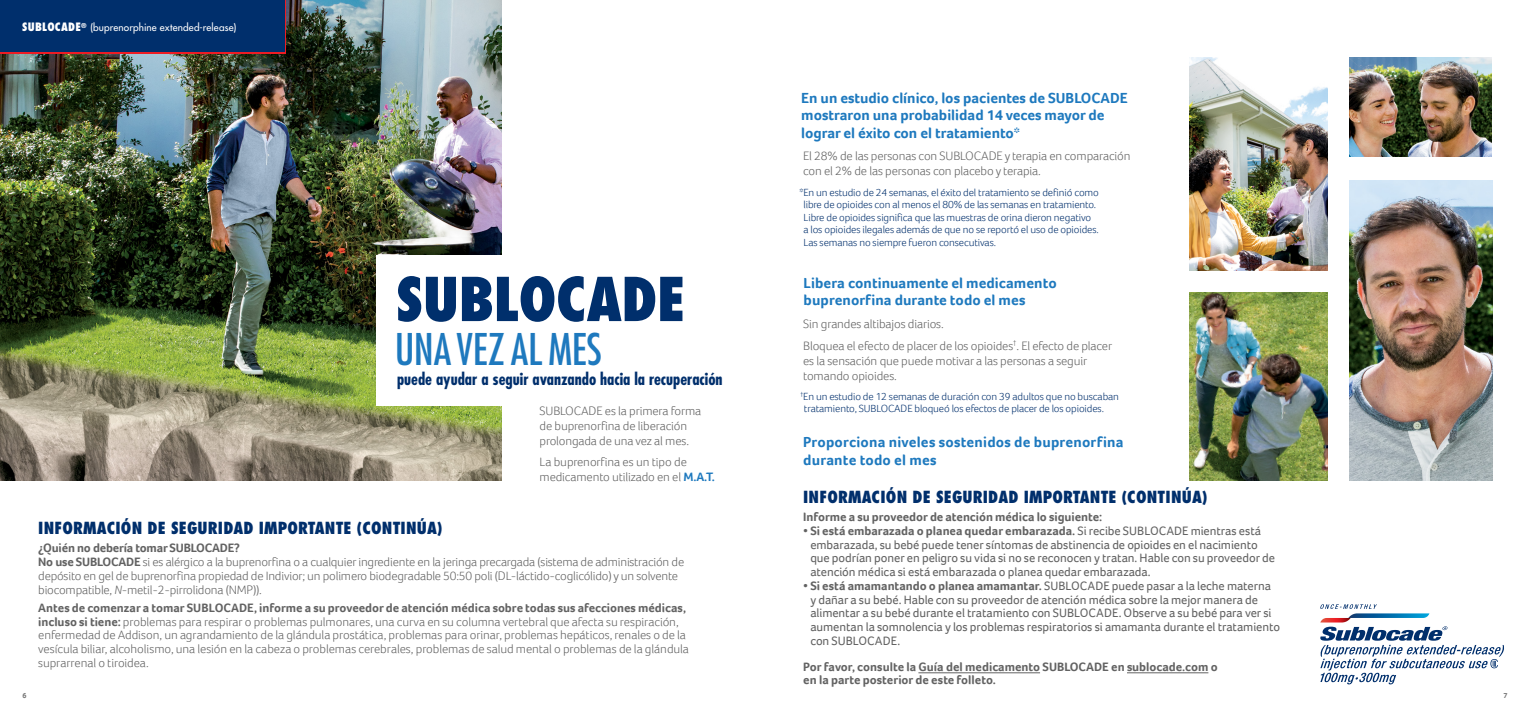
<style>
.page{position:relative;width:1530px;height:720px;background:#fff}
.page>*{position:absolute;margin:0;border:0;box-sizing:border-box;transform-origin:0 0}
.t1{font:800 condensed 58.75px "Futura Std";letter-spacing:-.015em;color:#002f6c}
.t2{font:condensed 42.5px "Futura Std";letter-spacing:-.005em;color:#1e79be}
.t3{font:700 condensed 16.5px "Futura Std";color:#002f6c}
.t4{font:800 condensed 16.25px "Futura Std";letter-spacing:.01em;color:#002f6c}
.t5{font:700 15px/17.5px "Foco";color:#1e79be}
.Paragraph_Style_1{font:300 12.5px/13.8px "Foco";letter-spacing:-.01em;color:#626262}
.Paragraph_Style_1-2{font:12.5px/13.8px "Foco";letter-spacing:-.005em;color:#626262}
.Body{font:300 12.5px/15px "Foco";letter-spacing:-.01em;color:#626262}
.Paragraph_Style_1-3{font:700 12.5px/12.5px "Foco";color:#626262}
.Paragraph_Style_6{font:300 10.62px/12.5px "Foco";letter-spacing:-.01em;color:#002f6c}
.t6{font:500 10px "Futura Std";letter-spacing:.015em;color:#fff}
.t7{font:700 7.5px "Foco";color:#787878}
.s1{font-weight:800;font-stretch:condensed;font-size:11.25px}
.s2{font-weight:700;color:#1e79be}
.s3{font-weight:700}
.s4{font-style:italic}
</style>
<div class="page">
<img style="left:0;top:0;width:501px;height:481px">
<div style="left:376px;top:255px;width:354px;height:151px;background:#fff"></div>
<img style="left:1350px;top:57px;width:142px;height:100px">
<img style="left:1189px;top:293px;width:138px;height:188px">
<img style="left:1350px;top:180px;width:142px;height:301px">
<img style="left:1189px;top:57px;width:138px;height:213px">
<div style="left:0;top:0;width:286px;height:53px;background:#002f6c"></div>
<hr style="left:918px;top:672px;width:122px;height:1px;background:#626262">
<hr style="left:1127px;top:672px;width:81px;height:1px;background:#626262">
<svg style="left:1320px;top:604px;width:184px;height:80px"></svg>
<p class="t6" style="left:22px;top:21px;width:216px"><span class="s1">SUBLOCADE</span><sup>®</sup> (buprenorphine extended-release)</p>
<p class="t1" style="left:396px;top:262px;width:292px">SUBLOCADE</p>
<p class="t2" style="left:395px;top:324px;width:209px">UNA VEZ AL MES</p>
<p class="t3" style="left:397px;top:368px;width:327px">puede ayudar a seguir avanzando hacia la recuperación</p>
<p class="Body" style="left:540px;top:403px;width:163px">SUBLOCADE es la primera forma de buprenorfina de liberación prolongada de una vez al mes.</p>
<p class="Body" style="left:540px;top:454px;width:177px">La buprenorfina es un tipo de medicamento utilizado en el <span class="s2">M.A.T.</span></p>
<p class="t4" style="left:38px;top:518px;width:406px">INFORMACIÓN DE SEGURIDAD IMPORTANTE (CONTINÚA)</p>
<p class="Paragraph_Style_1-3" style="left:38px;top:542px;width:203px">¿Quién no debería tomar SUBLOCADE?</p>
<p class="Paragraph_Style_1" style="left:38px;top:555px;width:647px"><span class="s3">No use SUBLOCADE</span> si es alérgico a la buprenorfina o a cualquier ingrediente en la jeringa precargada (sistema de administración de depósito en gel de buprenorfina propiedad de Indivior; un polimero biodegradable 50:50 poli (DL-láctido-coglicólido) y un solvente biocompatible, <span class="s4">N</span>-metil-2-pirrolidona (NMP)).</p>
<p class="Paragraph_Style_1" style="left:38px;top:601px;width:652px"><span class="s3">Antes de comenzar a tomar SUBLOCADE, informe a su proveedor de atención médica sobre todas sus afecciones médicas, incluso si tiene:</span> problemas para respirar o problemas pulmonares, una curva en su columna vertebral que afecta su respiración, enfermedad de Addison, un agrandamiento de la glándula prostática, problemas para orinar, problemas hepáticos, renales o de la vesícula biliar, alcoholismo, una lesión en la cabeza o problemas cerebrales, problemas de salud mental o problemas de la glándula suprarrenal o tiroidea.</p>
<p class="t5" style="left:801px;top:89px;width:328px">En un estudio clínico, los pacientes de SUBLOCADE mostraron una probabilidad 14 veces mayor de lograr el éxito con el tratamiento*</p>
<p class="Body" style="left:803px;top:148px;width:329px">El 28% de las personas con SUBLOCADE y terapia en comparación con el 2% de las personas con placebo y terapia.</p>
<p class="Paragraph_Style_6" style="left:803px;top:186px;width:297px;text-indent:-4px">*En un estudio de 24 semanas, el éxito del tratamiento se definió como libre de opioides con al menos el 80% de las semanas en tratamiento.<br>Libre de opioides significa que las muestras de orina dieron negativo a los opioides ilegales además de que no se reportó el uso de opioides.<br>Las semanas no siempre fueron consecutivas.</p>
<p class="t5" style="left:804px;top:274px;width:255px">Libera continuamente el medicamento buprenorfina durante todo el mes</p>
<p class="Body" style="left:803px;top:316px;width:142px">Sin grandes altibajos diarios.</p>
<p class="Paragraph_Style_1" style="left:803px;top:338px;width:310px;line-height:15px">Bloquea el efecto de placer de los opioides<sup>†</sup>. El efecto de placer es la sensación que puede motivar a las personas a seguir tomando opioides.</p>
<p class="Paragraph_Style_6" style="left:804px;top:390px;width:317px;text-indent:-3px"><sup>†</sup>En un estudio de 12 semanas de duración con 39 adultos que no buscaban tratamiento, SUBLOCADE bloqueó los efectos de placer de los opioides.</p>
<p class="t5" style="left:803px;top:433px;width:322px">Proporciona niveles sostenidos de buprenorfina durante todo el mes</p>
<p class="t4" style="left:803px;top:487px;width:406px">INFORMACIÓN DE SEGURIDAD IMPORTANTE (CONTINÚA)</p>
<p class="Paragraph_Style_1-3" style="left:803px;top:511px;width:301px">Informe a su proveedor de atención médica lo siguiente:</p>
<p class="Paragraph_Style_1-2" style="left:810px;top:524px;width:466px;text-indent:-7px"><span class="s3">• Si está embarazada o planea quedar embarazada.</span> Si recibe SUBLOCADE mientras está embarazada, su bebé puede tener síntomas de abstinencia de opioides en el nacimiento que podrían poner en peligro su vida si no se reconocen y tratan. Hable con su proveedor de atención médica si está embarazada o planea quedar embarazada.</p>
<p class="Paragraph_Style_1-2" style="left:810px;top:579px;width:471px;text-indent:-7px"><span class="s3">• Si está amamantando o planea amamantar.</span> SUBLOCADE puede pasar a la leche materna<br>y dañar a su bebé. Hable con su proveedor de atención médica sobre la mejor manera de alimentar a su bebé durante el tratamiento con SUBLOCADE. Observe a su bebé para ver si aumentan la somnolencia y los problemas respiratorios si amamanta durante el tratamiento con SUBLOCADE.</p>
<p class="Paragraph_Style_1-3" style="left:803px;top:661px;width:416px">Por favor, consulte la Guía del medicamento SUBLOCADE en sublocade.com o en la parte posterior de este folleto.</p>
<p class="t7" style="left:22px;top:690px;width:6px">6</p>
<p class="t7" style="left:1503px;top:690px;width:6px">7</p>
</div>
